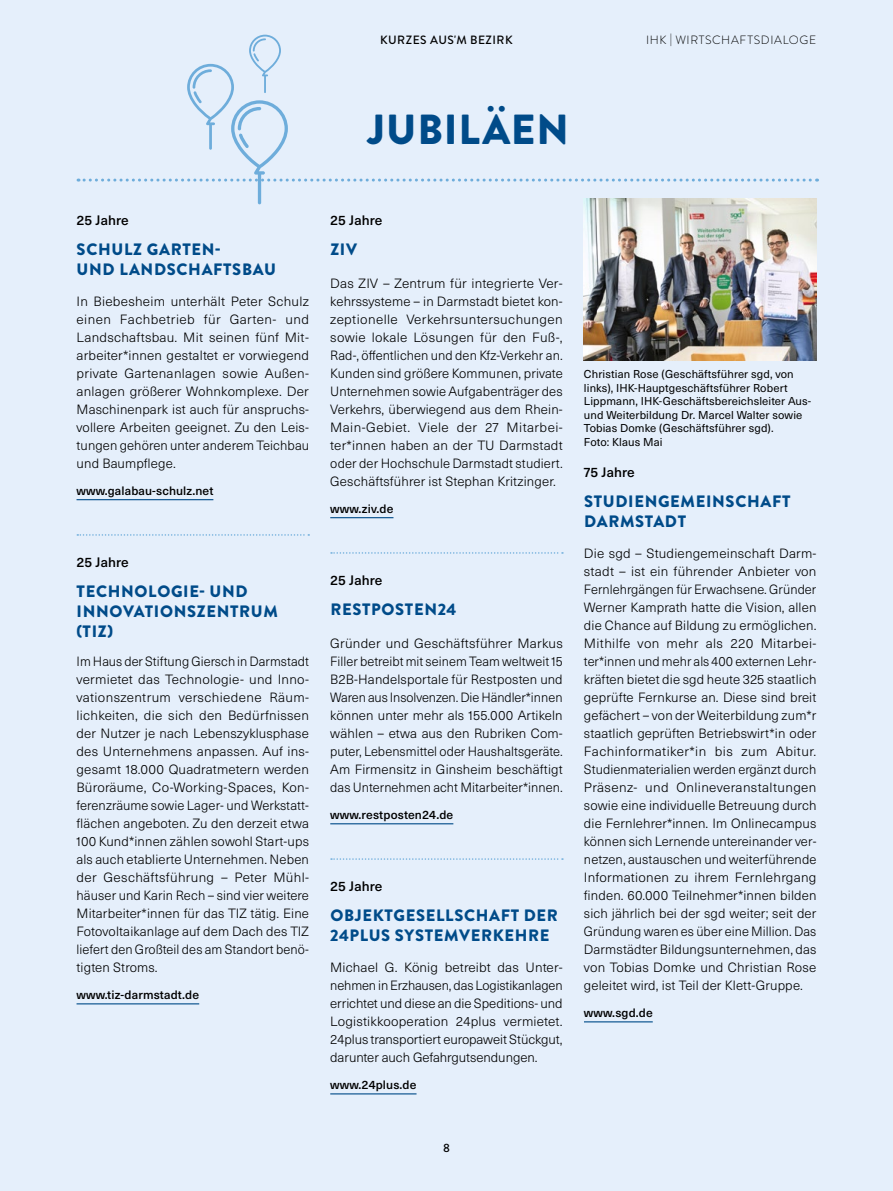
<style>
.page{position:relative;width:893px;height:1191px;background:#e5effb}
.page>*{position:absolute;margin:0;border:0;box-sizing:border-box;transform-origin:0 0}
.t1{font:900 42px "Brandon Grotesque";letter-spacing:.02em;color:#004b89}
.t2{font:900 16.5px/19.8px "Brandon Grotesque";letter-spacing:.04em;color:#004b89}
.t3{font:500 13.5px "Neue Haas Unica W1 G";letter-spacing:.01em;color:#000}
.t4{font:300 13.2px/18px "Neue Haas Unica W1 G";letter-spacing:.01em;color:#000;text-align:justify}
.t5{font:500 12px "Neue Haas Unica W1 G";letter-spacing:.01em;color:#000}
.t6{font:300 12px "Brandon Grotesque";letter-spacing:.055em;color:#000}
.t7{font:500 12px "Brandon Grotesque";letter-spacing:.04em;color:#000}
.t8{font:11.25px/13.5px "Neue Haas Unica W1 G";letter-spacing:.01em;color:#000}
</style>
<div class="page">
<hr style="left:77px;top:499px;width:136px;height:1px;background:#004b89">
<svg style="left:77px;top:534px;width:232px;height:2px"></svg>
<hr style="left:77px;top:1003px;width:122px;height:1px;background:#004b89">
<hr style="left:330px;top:517px;width:63px;height:1px;background:#004b89">
<svg style="left:331px;top:552px;width:232px;height:2px"></svg>
<hr style="left:330px;top:823px;width:123px;height:1px;background:#004b89">
<svg style="left:331px;top:858px;width:232px;height:2px"></svg>
<hr style="left:330px;top:1093px;width:87px;height:1px;background:#004b89">
<hr style="left:584px;top:1021px;width:69px;height:1px;background:#004b89">
<svg style="left:78px;top:35px;width:739px;height:169px"></svg>
<img style="left:584px;top:198px;width:232px;height:162px">
<p class="t7" style="left:380px;top:32px;width:134px">KURZES AUS'M BEZIRK</p>
<p class="t6" style="left:646px;top:32px;width:172px">IHK | WIRTSCHAFTSDIALOGE</p>
<h1 class="t1" style="left:368px;top:100px;width:203px">JUBILÄEN</h1>
<p class="t3" style="left:77px;top:210px;width:54px">25 Jahre</p>
<p class="t2" style="left:77px;top:240px;width:201px">SCHULZ GARTEN-<br>UND LANDSCHAFTSBAU</p>
<p class="t4" style="left:77px;top:292px;width:234px">In Biebesheim unterhält Peter Schulz einen Fachbetrieb für Garten- und Landschaftsbau. Mit seinen fünf Mit&shy;arbeiter*innen gestaltet er vorwiegend private Gartenanlagen sowie Außen&shy;anlagen größerer Wohnkomplexe. Der Maschinenpark ist auch für anspruchs&shy;vollere Arbeiten geeignet. Zu den Leis&shy;tungen gehören unter anderem Teichbau und Baumpflege.</p>
<p class="t5" style="left:77px;top:482px;width:138px">www.galabau-schulz.net</p>
<p class="t3" style="left:77px;top:552px;width:54px">25 Jahre</p>
<p class="t2" style="left:77px;top:582px;width:203px">TECHNOLOGIE- UND<br>INNOVATIONSZENTRUM (TIZ)</p>
<p class="t4" style="left:77px;top:652px;width:234px">Im Haus der Stiftung Giersch in Darmstadt vermietet das Technologie- und Inno&shy;vationszentrum verschiedene Räum&shy;lichkeiten, die sich den Bedürfnissen der Nutzer je nach Lebenszyklusphase des Unternehmens anpassen. Auf ins&shy;gesamt 18.000 Quadratmetern werden Büroräume, Co-Working-Spaces, Kon&shy;ferenzräume sowie Lager- und Werkstatt&shy;flächen angeboten. Zu den derzeit etwa 100 Kund*innen zählen sowohl Start-ups als auch etablierte Unternehmen. Neben der Geschäftsführung – Peter Mühl&shy;häuser und Karin Rech – sind vier weitere Mitarbeiter*innen für das TIZ tätig. Eine Fotovoltaikanlage auf dem Dach des TIZ liefert den Großteil des am Standort benö&shy;tigten Stroms.</p>
<p class="t5" style="left:77px;top:986px;width:124px">www.tiz-darmstadt.de</p>
<p class="t3" style="left:330px;top:210px;width:54px">25 Jahre</p>
<p class="t2" style="left:330px;top:240px;width:28px">ZIV</p>
<p class="t4" style="left:330px;top:274px;width:234px">Das ZIV – Zentrum für integrierte Ver&shy;kehrssysteme – in Darmstadt bietet kon&shy;zeptionelle Verkehrsuntersuchungen sowie lokale Lösungen für den Fuß-, Rad-, öffentlichen und den Kfz-Verkehr an.<br>Kunden sind größere Kommunen, private Unternehmen sowie Aufgabenträger des Verkehrs, überwiegend aus dem Rhein-Main-Gebiet. Viele der 27 Mitarbei&shy;ter*innen haben an der TU Darmstadt oder der Hochschule Darmstadt studiert.<br>Geschäftsführer ist Stephan Kritzinger.</p>
<p class="t5" style="left:330px;top:500px;width:65px">www.ziv.de</p>
<p class="t3" style="left:330px;top:570px;width:54px">25 Jahre</p>
<p class="t2" style="left:330px;top:600px;width:127px">RESTPOSTEN24</p>
<p class="t4" style="left:330px;top:634px;width:234px">Gründer und Geschäftsführer Markus Filler betreibt mit seinem Team weltweit 15<br>B2B-Handelsportale für Restposten und Waren aus Insolvenzen. Die Händler*innen können unter mehr als 155.000 Artikeln wählen – etwa aus den Rubriken Com&shy;puter, Lebensmittel oder Haushaltsgeräte.<br>Am Firmensitz in Ginsheim beschäftigt das Unternehmen acht Mitarbeiter*innen.</p>
<p class="t5" style="left:330px;top:806px;width:125px">www.restposten24.de</p>
<p class="t3" style="left:330px;top:876px;width:54px">25 Jahre</p>
<p class="t2" style="left:330px;top:906px;width:229px">OBJEKTGESELLSCHAFT DER<br>24PLUS SYSTEMVERKEHRE</p>
<p class="t4" style="left:330px;top:958px;width:234px">Michael G. König betreibt das Unter&shy;nehmen in Erzhausen, das Logistikanlagen errichtet und diese an die Speditions- und Logistikkooperation 24plus vermietet.<br>24plus transportiert europaweit Stückgut, darunter auch Gefahrgutsendungen.</p>
<p class="t5" style="left:330px;top:1076px;width:88px">www.24plus.de</p>
<p class="t7" style="left:443px;top:1140px;width:8px">8</p>
<p class="t8" style="left:584px;top:367px;width:229px">Christian Rose (Geschäftsführer sgd, von links), IHK-Hauptgeschäftsführer Robert Lippmann, IHK-Geschäftsbereichsleiter Aus&shy;und Weiterbildung Dr. Marcel Walter sowie Tobias Domke (Geschäftsführer sgd).<br>Foto: Klaus Mai</p>
<p class="t3" style="left:584px;top:462px;width:52px">75 Jahre</p>
<p class="t2" style="left:584px;top:492px;width:208px">STUDIENGEMEINSCHAFT<br>DARMSTADT</p>
<p class="t4" style="left:584px;top:544px;width:234px">Die sgd – Studiengemeinschaft Darm&shy;stadt – ist ein führender Anbieter von Fernlehrgängen für Erwachsene. Gründer Werner Kamprath hatte die Vision, allen die Chance auf Bildung zu ermöglichen.<br>Mithilfe von mehr als 220 Mitarbei&shy;ter*innen und mehr als 400 externen Lehr&shy;kräften bietet die sgd heute 325 staatlich geprüfte Fernkurse an. Diese sind breit gefächert – von der Weiterbildung zum*r staatlich geprüften Betriebswirt*in oder Fachinformatiker*in bis zum Abitur.<br>Studienmaterialien werden ergänzt durch Präsenz- und Onlineveranstaltungen sowie eine individuelle Betreuung durch die Fernlehrer*innen. Im Onlinecampus können sich Lernende untereinander ver&shy;netzen, austauschen und weiterführende Informationen zu ihrem Fernlehrgang finden. 60.000 Teilnehmer*innen bilden sich jährlich bei der sgd weiter; seit der Gründung waren es über eine Million. Das Darmstädter Bildungsunternehmen, das von Tobias Domke und Christian Rose geleitet wird, ist Teil der Klett-Gruppe.</p>
<p class="t5" style="left:584px;top:1004px;width:70px">www.sgd.de</p>
</div>
